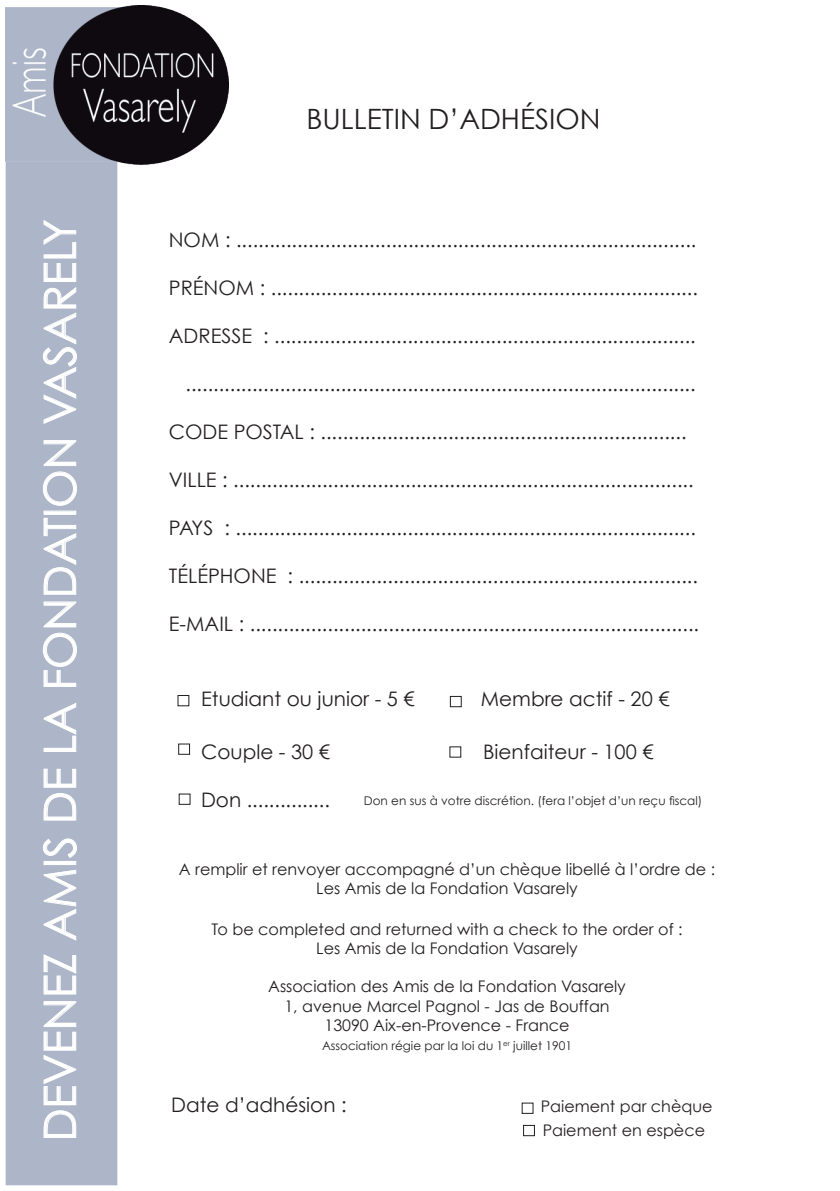
<style>
.page{position:relative;width:840px;height:1191px;background:#fff}
.page>*{position:absolute;margin:0;border:0;box-sizing:border-box;transform-origin:0 0}
.t1{font:44px "Century Gothic";color:#fff}
.t2{font:28px "Century Gothic";color:#231f20}
.t3{font:20px "Century Gothic";color:#231f20}
.t4{font:16px/19.2px "Century Gothic";color:#231f20;text-align:center}
.t5{font:12px "Century Gothic";color:#231f20}
</style>
<div class="page">
<div style="left:177px;top:695px;width:12px;height:11px;border:1px solid #231f20"></div>
<div style="left:178px;top:743px;width:12px;height:12px;border:1px solid #231f20"></div>
<div style="left:7px;top:127px;width:109px;height:1057px;background:#acb6c8"></div>
<svg style="left:43px;top:954px;width:34px;height:184px"></svg>
<svg style="left:43px;top:869px;width:34px;height:72px"></svg>
<div style="left:44px;top:861px;width:32px;height:3px;border:1px solid #fff"></div>
<svg style="left:42px;top:838px;width:35px;height:20px"></svg>
<svg style="left:43px;top:768px;width:34px;height:53px"></svg>
<svg style="left:43px;top:703px;width:34px;height:49px"></svg>
<svg style="left:42px;top:601px;width:35px;height:86px"></svg>
<svg style="left:43px;top:517px;width:34px;height:78px"></svg>
<div style="left:44px;top:511px;width:32px;height:3px;border:1px solid #fff"></div>
<svg style="left:42px;top:440px;width:35px;height:66px"></svg>
<svg style="left:42px;top:220px;width:35px;height:204px"></svg>
<div style="left:6px;top:126px;width:111px;height:1059px;border:2px solid #acb6c8"></div>
<img style="left:6px;top:6px;width:223px;height:158px">
<div style="left:449px;top:696px;width:12px;height:11px;border:1px solid #231f20"></div>
<div style="left:178px;top:793px;width:12px;height:12px;border:1px solid #231f20"></div>
<div style="left:522px;top:1124px;width:12px;height:12px;border:1px solid #231f20"></div>
<h1 class="t1" style="left:33px;top:1141px;width:923px;rotate:-90deg">DEVENEZ AMIS DE LA FONDATION VASARELY</h1>
<h2 class="t2" style="left:306px;top:102px;width:295px">BULLETIN D’ADHÉSION</h2>
<p class="t3" style="left:169px;top:228px;width:529px">NOM : ...................................................................................</p>
<p class="t3" style="left:169px;top:276px;width:530px">PRÉNOM : .............................................................................</p>
<p class="t3" style="left:169px;top:324px;width:528px">ADRESSE : ............................................................................</p>
<p class="t3" style="left:185px;top:372px;width:511px">............................................................................................</p>
<p class="t3" style="left:169px;top:420px;width:519px">CODE POSTAL : ..................................................................</p>
<p class="t3" style="left:169px;top:468px;width:526px">VILLE : ...................................................................................</p>
<p class="t3" style="left:169px;top:516px;width:528px">PAYS : ...................................................................................</p>
<p class="t3" style="left:169px;top:564px;width:530px">TÉLÉPHONE : ........................................................................</p>
<p class="t3" style="left:169px;top:612px;width:531px">E-MAIL : .................................................................................</p>
<p class="t3" style="left:201px;top:686px;width:215px">Etudiant ou junior - 5 €</p>
<p class="t3" style="left:480px;top:686px;width:190px">Membre actif - 20 €</p>
<p class="t3" style="left:201px;top:739px;width:130px">Couple - 30 €</p>
<p class="t3" style="left:483px;top:739px;width:172px">Bienfaiteur - 100 €</p>
<p class="t3" style="left:201px;top:787px;width:130px">Don ...............</p>
<p class="t5" style="left:363px;top:793px;width:340px">Don en sus à votre discrétion. (fera l’objet d’un reçu fiscal)</p>
<p class="t4" style="left:179px;top:859px;width:537px">A remplir et renvoyer accompagné d’un chèque libellé à l’ordre de :<br>Les Amis de la Fondation Vasarely</p>
<p class="t4" style="left:211px;top:919px;width:472px">To be completed and returned with a check to the order of :<br>Les Amis de la Fondation Vasarely</p>
<p class="t4" style="left:268px;top:976px;width:359px">Association des Amis de la Fondation Vasarely<br>1, avenue Marcel Pagnol - Jas de Bouffan<br>13090 Aix-en-Provence - France</p>
<p class="t5" style="left:322px;top:1038px;width:251px">Association régie par la loi du 1<sup>er</sup> juillet 1901</p>
<p class="t3" style="left:171px;top:1092px;width:177px">Date d’adhésion :</p>
<p class="t4" style="left:540px;top:1094px;width:173px;line-height:24px;text-align:left">Paiement par chèque<br>Paiement en espèce</p>
</div>
